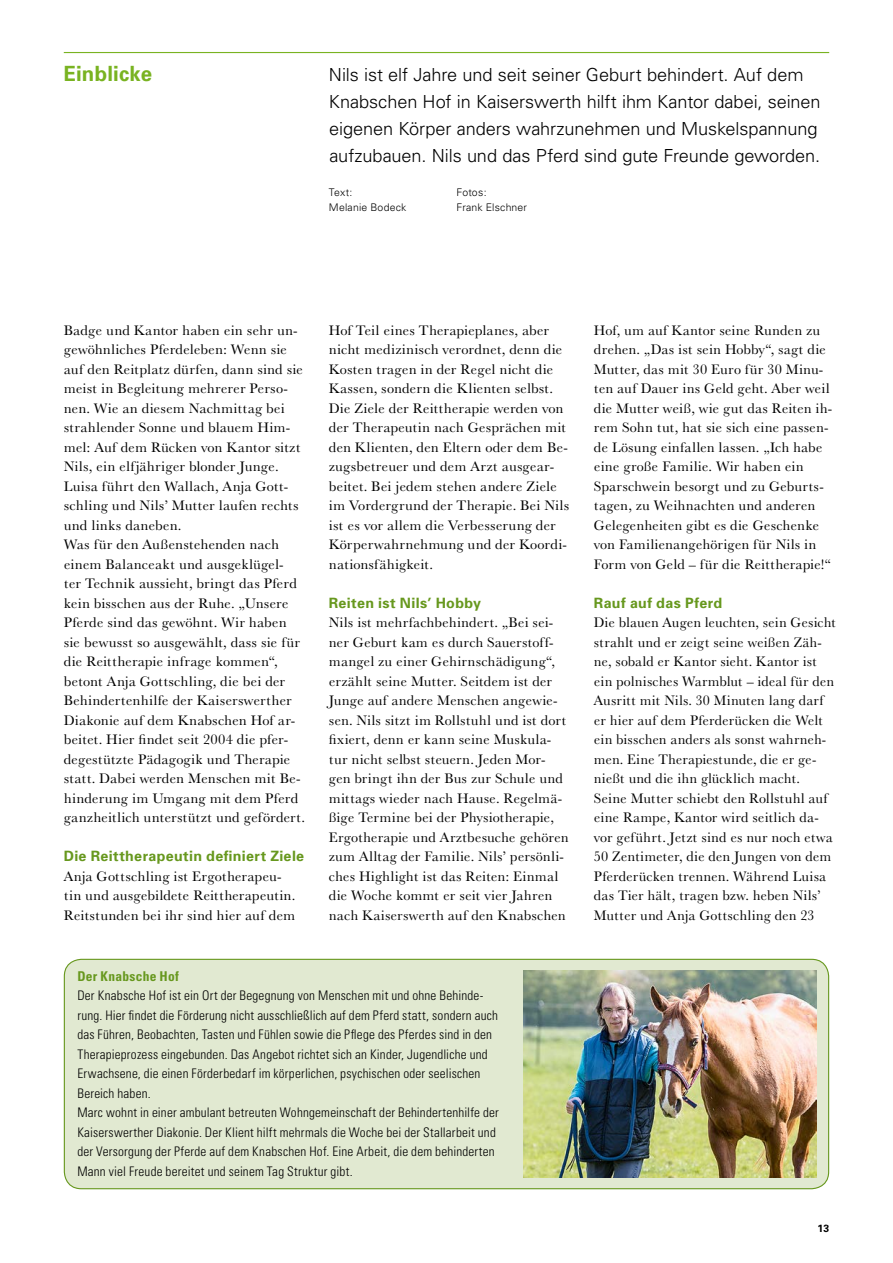
<style>
.page{position:relative;width:893px;height:1263px;background:#fff}
.page>*{position:absolute;margin:0;border:0;box-sizing:border-box;transform-origin:0 0}
.t1{font:700 21px "Univers";letter-spacing:.01em;color:#79b321}
.t2{font:300 18px/27px "Univers";letter-spacing:-.005em;color:#000}
.t3{font:14.25px/19.5px "Baskerville No 2 BT";letter-spacing:-.005em;color:#000}
.t4{font:700 14.25px "Univers";letter-spacing:.03em;color:#67981e}
.t5{font:700 condensed 13.5px "Univers";letter-spacing:.02em;color:#67981e}
.t6{font:300 condensed 13.2px/19.5px "Univers";letter-spacing:.015em;color:#000}
.t7{font:300 10.5px "Univers";letter-spacing:.015em;color:#000}
.t8{font:700 10.5px "Univers";color:#000}
</style>
<div class="page">
<hr style="left:64px;top:52px;width:765px;height:1px;background:#79b321">
<div style="left:64px;top:959px;width:765px;height:230px;background:#e1e9d1;border-radius:17px"></div>
<div style="left:64px;top:959px;width:765px;height:230px;border:1px solid #67981e;border-radius:17px"></div>
<img style="left:524px;top:971px;width:292px;height:206px">
<h1 class="t1" style="left:64px;top:61px;width:90px">Einblicke</h1>
<p class="t2" style="left:329px;top:61px;width:493px">Nils ist elf Jahre und seit seiner Geburt behindert. Auf dem Knabschen Hof in Kaiserswerth hilft ihm Kantor dabei, seinen eigenen Körper anders wahrzunehmen und Muskelspannung aufzubauen. Nils und das Pferd sind gute Freunde geworden.</p>
<p class="t7" style="left:329px;top:186px;width:25px">Text:</p>
<p class="t7" style="left:456px;top:186px;width:32px">Fotos:</p>
<p class="t7" style="left:329px;top:201px;width:79px">Melanie Bodeck</p>
<p class="t7" style="left:456px;top:201px;width:72px">Frank Elschner</p>
<p class="t3" style="left:64px;top:320px;width:243px">Badge und Kantor haben ein sehr un&shy;gewöhnliches Pferdeleben: Wenn sie auf den Reitplatz dürfen, dann sind sie meist in Begleitung mehrerer Perso&shy;nen. Wie an diesem Nachmittag bei strahlender Sonne und blauem Him&shy;mel: Auf dem Rücken von Kantor sitzt Nils, ein elfjähriger blonder Junge.<br>Luisa führt den Wallach, Anja Gott&shy;schling und Nils’ Mutter laufen rechts und links daneben.<br>Was für den Außenstehenden nach einem Balanceakt und ausgeklügel-<br>ter Technik aussieht, bringt das Pferd kein bisschen aus der Ruhe. „Unsere Pferde sind das gewöhnt. Wir haben sie bewusst so ausgewählt, dass sie für die Reittherapie infrage kommen“, betont Anja Gottschling, die bei der Behindertenhilfe der Kaiserswerther Diakonie auf dem Knabschen Hof ar&shy;beitet. Hier findet seit 2004 die pfer&shy;degestützte Pädagogik und Therapie statt. Dabei werden Menschen mit Be&shy;hinderung im Umgang mit dem Pferd ganzheitlich unterstützt und gefördert.</p>
<p class="t4" style="left:64px;top:848px;width:242px">Die Reittherapeutin definiert Ziele</p>
<p class="t3" style="left:64px;top:866px;width:233px">Anja Gottschling ist Ergotherapeu&shy;tin und ausgebildete Reittherapeutin.<br>Reitstunden bei ihr sind hier auf dem</p>
<p class="t3" style="left:329px;top:320px;width:242px">Hof Teil eines Therapieplanes, aber nicht medizinisch verordnet, denn die Kosten tragen in der Regel nicht die Kassen, sondern die Klienten selbst.<br>Die Ziele der Reittherapie werden von der Therapeutin nach Gesprächen mit den Klienten, den Eltern oder dem Be&shy;zugsbetreuer und dem Arzt ausgear&shy;beitet. Bei jedem stehen andere Ziele im Vordergrund der Therapie. Bei Nils ist es vor allem die Verbesserung der Körperwahrnehmung und der Koordi&shy;nationsfähigkeit.</p>
<p class="t4" style="left:329px;top:594px;width:154px">Reiten ist Nils’ Hobby</p>
<p class="t3" style="left:329px;top:612px;width:241px">Nils ist mehrfachbehindert. „Bei sei&shy;ner Geburt kam es durch Sauerstoff&shy;mangel zu einer Gehirnschädigung“, erzählt seine Mutter. Seitdem ist der Junge auf andere Menschen angewie&shy;sen. Nils sitzt im Rollstuhl und ist dort fixiert, denn er kann seine Muskula&shy;tur nicht selbst steuern. Jeden Mor&shy;gen bringt ihn der Bus zur Schule und mittags wieder nach Hause. Regelmä&shy;ßige Termine bei der Physiotherapie, Ergotherapie und Arztbesuche gehören zum Alltag der Familie. Nils’ persönli&shy;ches Highlight ist das Reiten: Einmal die Woche kommt er seit vier Jahren nach Kaiserswerth auf den Knabschen</p>
<p class="t5" style="left:77px;top:967px;width:103px">Der Knabsche Hof</p>
<p class="t6" style="left:77px;top:986px;width:423px">Der Knabsche Hof ist ein Ort der Begegnung von Menschen mit und ohne Behinde&shy;rung. Hier findet die Förderung nicht ausschließlich auf dem Pferd statt, sondern auch das Führen, Beobachten, Tasten und Fühlen sowie die Pflege des Pferdes sind in den Therapieprozess eingebunden. Das Angebot richtet sich an Kinder, Jugendliche und Erwachsene, die einen Förderbedarf im körperlichen, psychischen oder seelischen Bereich haben.<br>Marc wohnt in einer ambulant betreuten Wohngemeinschaft der Behindertenhilfe der Kaiserswerther Diakonie. Der Klient hilft mehrmals die Woche bei der Stallarbeit und der Versorgung der Pferde auf dem Knabschen Hof. Eine Arbeit, die dem behinderten Mann viel Freude bereitet und seinem Tag Struktur gibt.</p>
<p class="t3" style="left:594px;top:320px;width:240px">Hof, um auf Kantor seine Runden zu drehen. „Das ist sein Hobby“, sagt die Mutter, das mit 30 Euro für 30 Minu&shy;ten auf Dauer ins Geld geht. Aber weil die Mutter weiß, wie gut das Reiten ih&shy;rem Sohn tut, hat sie sich eine passen&shy;de Lösung einfallen lassen. „Ich habe eine große Familie. Wir haben ein Sparschwein besorgt und zu Geburts&shy;tagen, zu Weihnachten und anderen Gelegenheiten gibt es die Geschenke von Familienangehörigen für Nils in Form von Geld – für die Reittherapie!“</p>
<p class="t4" style="left:594px;top:594px;width:130px">Rauf auf das Pferd</p>
<p class="t3" style="left:594px;top:612px;width:244px">Die blauen Augen leuchten, sein Gesicht strahlt und er zeigt seine weißen Zäh&shy;ne, sobald er Kantor sieht. Kantor ist ein polnisches Warmblut – ideal für den Ausritt mit Nils. 30 Minuten lang darf er hier auf dem Pferderücken die Welt ein bisschen anders als sonst wahrneh&shy;men. Eine Therapiestunde, die er ge&shy;nießt und die ihn glücklich macht.<br>Seine Mutter schiebt den Rollstuhl auf eine Rampe, Kantor wird seitlich da&shy;vor geführt. Jetzt sind es nur noch etwa 50 Zentimeter, die den Jungen von dem Pferderücken trennen. Während Luisa das Tier hält, tragen bzw. heben Nils’ Mutter und Anja Gottschling den 23</p>
<p class="t8" style="left:817px;top:1222px;width:13px">13</p>
</div>
